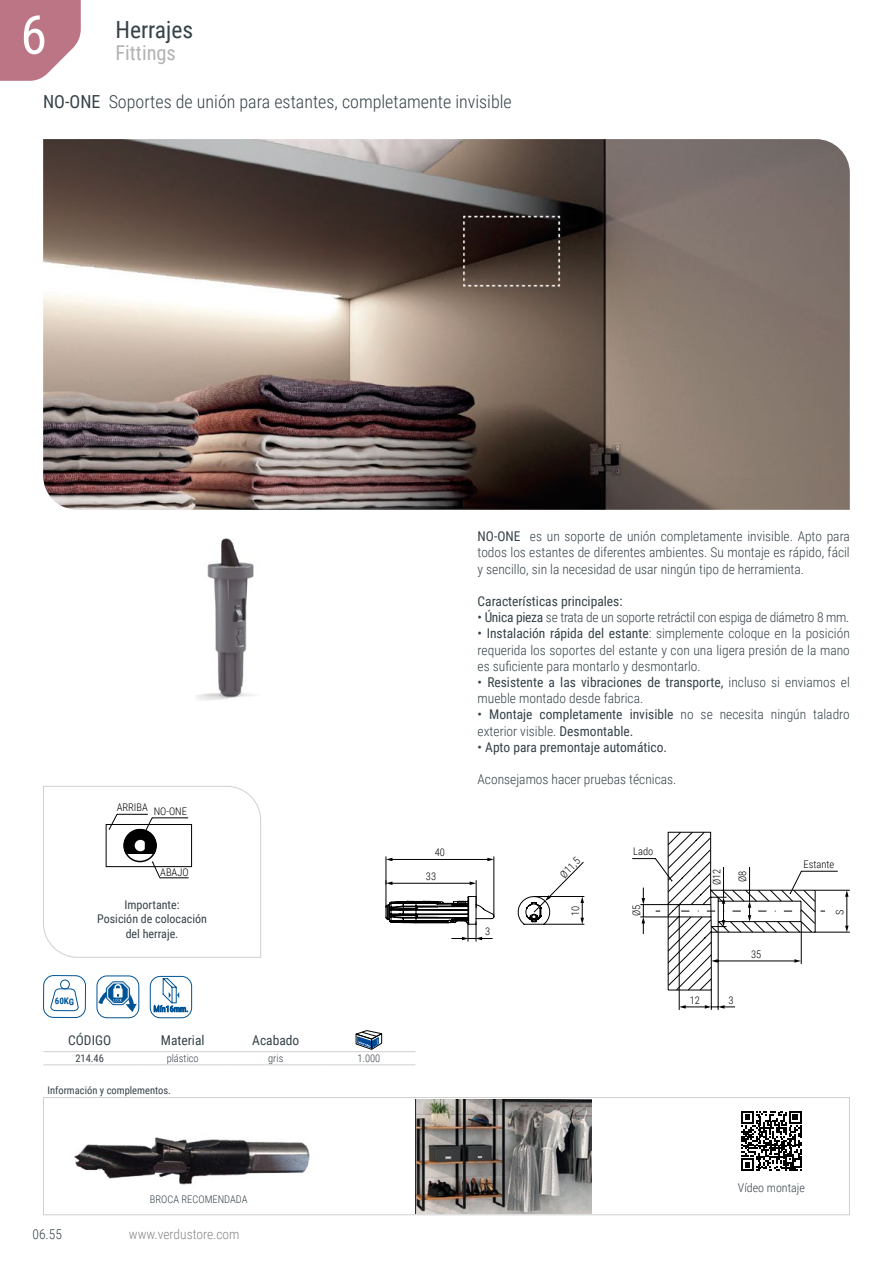
<style>
.page{position:relative;width:893px;height:1263px;background:#fff}
.page>*{position:absolute;margin:0;border:0;box-sizing:border-box;transform-origin:0 0}
.t1{font:54px "Roboto Condensed";color:#fff}
.t2{font:23.55px "Roboto Condensed";color:#354248}
.t3{font:20.4px "Roboto Condensed";color:#b3b2b2}
.t4{font:300 18px "Roboto Condensed";color:#354248}
.t5{font:300 13.5px/16.2px "Roboto Condensed";color:#354248;text-align:justify}
.t6{font:13.5px/16.2px "Roboto Condensed";color:#354248}
.t7{font:300 13.5px "Roboto Condensed";letter-spacing:-.02em;color:#354248}
.t8{font:300 13.5px "Roboto Condensed";color:#878787}
.t9{font:12px/14.4px "Roboto Condensed";color:#354248;text-align:center}
.t10{font:300 12px "Roboto Condensed";color:#354248}
.t11{font:300 10.5px "Roboto Condensed";color:#000}
.t12{font:300 10.5px "Roboto Condensed";color:#354248}
.t13{font:10.5px "Roboto Condensed";color:#354248}
.t14{font:700 9px "Roboto Condensed";color:#005496}
.t15{font:8.25px "Roboto Condensed";color:#005496}
.s1{font-weight:400}
.s2{font-weight:300}
</style>
<div class="page">
<svg style="left:0;top:0;width:81px;height:81px"></svg>
<img style="left:43px;top:139px;width:807px;height:371px">
<img style="left:197px;top:538px;width:57px;height:162px">
<hr style="left:43px;top:1064px;width:93px;height:1px;background:#d0d0d0">
<hr style="left:136px;top:1064px;width:93px;height:1px;background:#d0d0d0">
<hr style="left:322px;top:1064px;width:93px;height:1px;background:#d0d0d0">
<hr style="left:43px;top:1051px;width:93px;height:1px;background:#d0d0d0">
<hr style="left:136px;top:1051px;width:93px;height:1px;background:#d0d0d0">
<hr style="left:322px;top:1051px;width:93px;height:1px;background:#d0d0d0">
<hr style="left:229px;top:1051px;width:93px;height:1px;background:#d0d0d0">
<hr style="left:229px;top:1064px;width:93px;height:1px;background:#d0d0d0">
<svg style="left:356px;top:1030px;width:26px;height:19px"></svg>
<div style="left:43px;top:975px;width:43px;height:43px;border:1px solid #005496;border-radius:10px"></div>
<svg style="left:50px;top:988px;width:29px;height:23px"></svg>
<div style="left:60px;top:979px;width:10px;height:10px;border:1px solid #005496;border-radius:50%"></div>
<svg style="left:43px;top:786px;width:218px;height:172px"></svg>
<svg style="left:385px;top:856px;width:200px;height:85px"></svg>
<hr style="left:815px;top:932px;width:35px;height:1px;background:#000">
<hr style="left:815px;top:890px;width:35px;height:1px;background:#000">
<hr style="left:847px;top:895px;width:1px;height:32px;background:#000">
<svg style="left:845px;top:890px;width:4px;height:7px"></svg>
<svg style="left:845px;top:926px;width:4px;height:6px"></svg>
<svg style="left:632px;top:831px;width:206px;height:179px"></svg>
<div style="left:97px;top:975px;width:42px;height:43px;border:1px solid #005496;border-radius:10px"></div>
<svg style="left:99px;top:981px;width:38px;height:31px"></svg>
<div style="left:43px;top:1097px;width:807px;height:118px;border:1px solid #d0d0d0"></div>
<svg style="left:741px;top:1111px;width:60px;height:60px"></svg>
<div style="left:150px;top:976px;width:42px;height:42px;border:1px solid #005496;border-radius:10px"></div>
<svg style="left:162px;top:977px;width:17px;height:27px"></svg>
<img style="left:74px;top:1137px;width:236px;height:48px">
<img style="left:415px;top:1099px;width:176px;height:114px">
<h1 class="t1" style="left:20px;top:-3px;width:28px">6</h1>
<h2 class="t2" style="left:115px;top:13px;width:79px">Herrajes</h2>
<h3 class="t3" style="left:115px;top:39px;width:62px">Fittings</h3>
<h3 class="t4" style="left:43px;top:89px;width:470px"><span class="s1">NO-ONE</span> Soportes de unión para estantes, completamente invisible</h3>
<p class="t11" style="left:117px;top:800px;width:33px">ARRIBA</p>
<p class="t11" style="left:154px;top:804px;width:35px">NO-ONE</p>
<p class="t11" style="left:160px;top:864px;width:30px">ABAJO</p>
<p class="t14" style="left:55px;top:995px;width:21px">60KG</p>
<p class="t9" style="left:97px;top:897px;width:111px">Importante:<br>Posición de colocación del herraje.</p>
<p class="t15" style="left:153px;top:1003px;width:36px">Mín16mm.</p>
<p class="t6" style="left:68px;top:1031px;width:44px">CÓDIGO</p>
<p class="t6" style="left:161px;top:1031px;width:45px">Material</p>
<p class="t6" style="left:252px;top:1031px;width:49px">Acabado</p>
<p class="t13" style="left:75px;top:1051px;width:30px">214.46</p>
<p class="t12" style="left:167px;top:1051px;width:34px">plástico</p>
<p class="t12" style="left:268px;top:1051px;width:17px">gris</p>
<p class="t12" style="left:357px;top:1051px;width:24px">1.000</p>
<p class="t13" style="left:47px;top:1083px;width:125px">Información y complementos.</p>
<p class="t12" style="left:150px;top:1192px;width:99px">BROCA RECOMENDADA</p>
<p class="t5" style="left:33px;top:1226px;width:31px">06.55</p>
<p class="t8" style="left:129px;top:1225px;width:112px">www.verdustore.com</p>
<p class="t11" style="left:435px;top:845px;width:12px">40</p>
<p class="t11" style="left:426px;top:869px;width:12px">33</p>
<p class="t5" style="left:478px;top:528px;width:374px"><span class="s1">NO-ONE</span> es un soporte de unión completamente invisible. Apto para todos los estantes de diferentes ambientes. Su montaje es rápido, fácil y sencillo, sin la necesidad de usar ningún tipo de herramienta.</p>
<p class="t6" style="left:478px;top:593px;width:146px">Características principales:</p>
<p class="t7" style="left:478px;top:608px;width:373px"><span class="s1">• Única pieza</span> se trata de un soporte retráctil con espiga de diámetro 8 mm.</p>
<p class="t5" style="left:478px;top:625px;width:374px"><span class="s1">• Instalación rápida del estante</span>: simplemente coloque en la posición requerida los soportes del estante y con una ligera presión de la mano es suficiente para montarlo y desmontarlo.</p>
<p class="t5" style="left:478px;top:674px;width:374px"><span class="s1">• Resistente a las vibraciones de transporte,</span> incluso si enviamos el mueble montado desde fabrica.</p>
<p class="t6" style="left:478px;top:706px;width:374px">• Montaje completamente invisible <span class="s2">no se necesita ningún taladro exterior visible.</span> Desmontable.</p>
<p class="t6" style="left:478px;top:738px;width:191px">• Apto para premontaje automático.</p>
<p class="t5" style="left:478px;top:771px;width:200px">Aconsejamos hacer pruebas técnicas.</p>
<p class="t11" style="left:485px;top:924px;width:7px">3</p>
<p class="t11" style="left:556px;top:871px;width:25px;rotate:-45deg">Ø11,5</p>
<p class="t11" style="left:568px;top:916px;width:12px;rotate:-90deg">10</p>
<p class="t11" style="left:633px;top:844px;width:22px">Lado</p>
<p class="t11" style="left:629px;top:916px;width:13px;rotate:-90deg">Ø5</p>
<p class="t11" style="left:709px;top:885px;width:18px;rotate:-90deg">Ø12</p>
<p class="t11" style="left:735px;top:882px;width:13px;rotate:-90deg">Ø8</p>
<p class="t11" style="left:690px;top:992px;width:12px">12</p>
<p class="t11" style="left:728px;top:992px;width:7px">3</p>
<p class="t11" style="left:751px;top:946px;width:12px">35</p>
<p class="t11" style="left:803px;top:857px;width:32px">Estante</p>
<p class="t11" style="left:832px;top:915px;width:7px;rotate:-90deg">S</p>
<p class="t10" style="left:738px;top:1179px;width:68px">Vídeo montaje</p>
</div>
